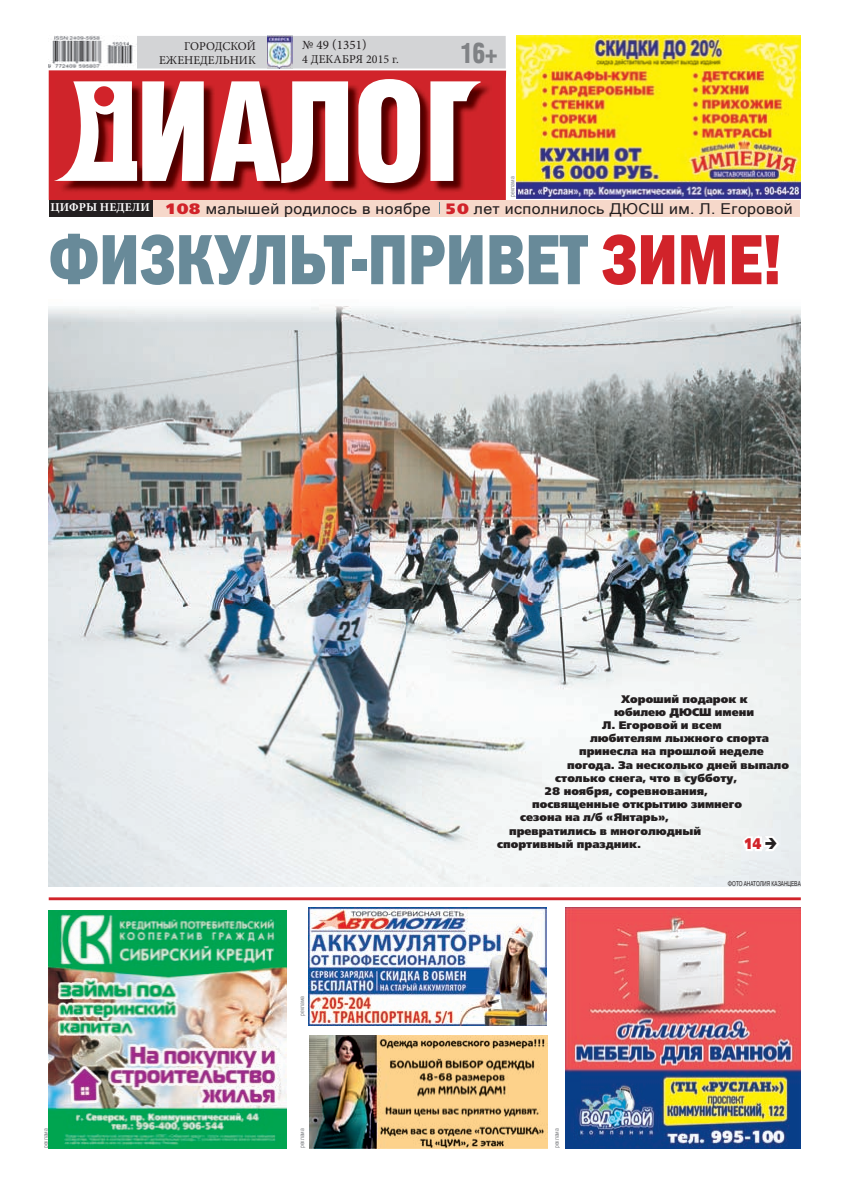
<style>
.page{position:relative;width:842px;height:1191px;background:#fff}
.page>*{position:absolute;margin:0;border:0;box-sizing:border-box;transform-origin:0 0}
.t1{font:71.5px "Franklin Gothic Heavy C";color:#688a99;scale:.8 1}
.t2{font:300 condensed 27.3px "AG Letterica";color:#808285;scale:.9 1}
.t3{font:15.4px "Free Set Black C";color:#d1232a;scale:.81 1}
.t4{font:15px "Microsoft Sans Serif";letter-spacing:.025em;color:#231f20;scale:1.06 1}
.t5{font:13px "Minion Pro";letter-spacing:.01em;color:#231f20}
.t6{font:12px/14.4px "Minion Pro";color:#231f20;text-align:right}
.t7{font:11px "Free Set Black C";color:#231f20}
.t8{font:7px "Pragmatica C";color:#231f20;scale:.71 1}
.t9{font:6.1px "Arial";color:#808285;scale:.83 1}
.s1{color:#d1232a}
.s2{font-family:"Free Set Black C";color:#d1232a}
</style>
<div class="page">
<div style="left:49px;top:36px;width:457px;height:33px;background:#d3d4d6"></div>
<div style="left:49px;top:70px;width:457px;height:130px;background:#d1232a"></div>
<img style="left:55px;top:80px;width:437px;height:116px">
<svg style="left:54px;top:79px;width:427px;height:104px"></svg>
<div style="left:94px;top:86px;width:20px;height:20px;background:#d1232a;border-radius:50%"></div>
<div style="left:154px;top:200px;width:646px;height:16px;background:#f6d8ca"></div>
<div style="left:49px;top:200px;width:103px;height:16px;background:#231f20"></div>
<img style="left:267px;top:36px;width:26px;height:33px">
<img style="left:517px;top:36px;width:284px;height:162px">
<img style="left:49px;top:36px;width:87px;height:33px">
<img style="left:565px;top:908px;width:236px;height:240px">
<img style="left:49px;top:910px;width:238px;height:238px">
<img style="left:49px;top:306px;width:752px;height:581px">
<img style="left:308px;top:907px;width:239px;height:119px">
<svg style="left:49px;top:897px;width:752px;height:3px;background:#d63f45"></svg>
<img style="left:309px;top:1035px;width:239px;height:113px">
<svg style="left:740px;top:828px;width:42px;height:27px"></svg>
<p class="t6" style="left:159px;top:40px;width:98px">ГОРОДСКОЙ<br>ЕЖЕНЕДЕЛЬНИК</p>
<p class="t5" style="left:302px;top:39px;width:66px">№ 49 (1351)</p>
<p class="t6" style="left:302px;top:53px;width:98px">4 ДЕКАБРЯ 2015 г.</p>
<h2 class="t2" style="left:461px;top:37px;width:42px">16+</h2>
<p class="t9" style="left:509px;top:197px;width:26px;rotate:-90deg">реклама</p>
<h1 class="t1" style="left:49px;top:235px;width:917px">ФИЗКУЛЬТ-ПРИВЕТ <span class="s1">ЗИМЕ!</span></h1>
<h3 class="t4" style="left:50px;top:200px;width:702px"><sup>ЦИФРЫ</sup> <sup>НЕДЕЛИ</sup> <span class="s2">108</span> малышей родилось в ноябре <span class="s2">50</span> лет исполнилось ДЮСШ им. Л. Егоровой</h3>
<p class="t9" style="left:42px;top:1148px;width:26px;rotate:-90deg">реклама</p>
<p class="t9" style="left:299px;top:1016px;width:26px;rotate:-90deg">реклама</p>
<p class="t7" style="left:621px;top:694px;width:128px">Хороший подарок к</p>
<p class="t7" style="left:614px;top:708px;width:141px">юбилею ДЮСШ имени</p>
<p class="t7" style="left:602px;top:721px;width:121px">Л. Егоровой и всем</p>
<p class="t7" style="left:590px;top:734px;width:181px">любителям лыжного спорта</p>
<p class="t7" style="left:579px;top:747px;width:186px">принесла на прошлой неделе</p>
<p class="t7" style="left:567px;top:760px;width:223px">погода. За несколько дней выпало</p>
<p class="t7" style="left:555px;top:774px;width:183px">столько снега, что в субботу,</p>
<p class="t7" style="left:544px;top:787px;width:165px">28 ноября, соревнования,</p>
<p class="t7" style="left:532px;top:800px;width:212px">посвященные открытию зимнего</p>
<p class="t7" style="left:520px;top:813px;width:150px">сезона на л/б «Янтарь»,</p>
<p class="t7" style="left:509px;top:826px;width:194px">превратились в многолюдный</p>
<p class="t7" style="left:497px;top:840px;width:146px">спортивный праздник.</p>
<p class="t8" style="left:728px;top:881px;width:104px">ФОТО АНАТОЛИЯ КАЗАНЦЕВА</p>
<h3 class="t3" style="left:743px;top:838px;width:24px">14</h3>
<p class="t9" style="left:299px;top:1148px;width:26px;rotate:-90deg">реклама</p>
<p class="t9" style="left:553px;top:1148px;width:26px;rotate:-90deg">реклама</p>
</div>
